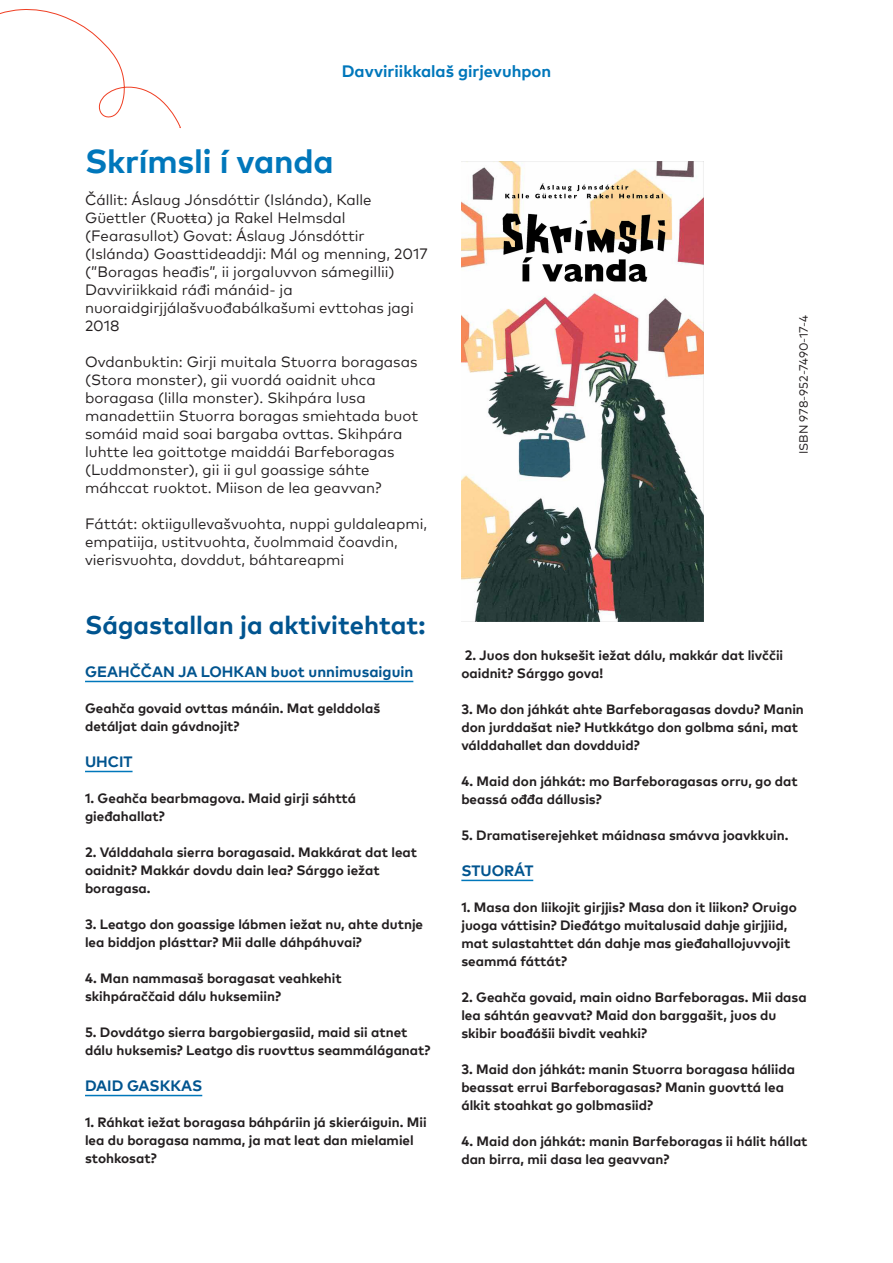
<style>
.page{position:relative;width:893px;height:1263px;background:#fff}
.page>*{position:absolute;margin:0;border:0;box-sizing:border-box;transform-origin:0 0}
.t1{font:700 33px "Mark Pro";letter-spacing:-.005em;color:#07b}
.Alleviivattu_väliots{font:700 25.5px "Mark Pro";color:#00548f}
.Alleviivattu_väliots-2{font:700 16.5px "Mark Pro";color:#07b}
.t2{font:15px/18px "Mark Pro";color:#231f20}
.Alleviivattu_väliots-3{font:700 15px "Mark Pro";color:#00548f}
.Alleviivattu_väliots-4{font:700 13.5px/18px "Mark Pro";color:#231f20}
.t3{font:12px "Mark Pro";color:#231f20}
</style>
<div class="page">
<hr style="left:85px;top:681px;width:328px;height:1px;background:#07b">
<hr style="left:85px;top:771px;width:48px;height:1px;background:#07b">
<hr style="left:85px;top:1095px;width:117px;height:1px;background:#07b">
<hr style="left:461px;top:880px;width:72px;height:1px;background:#07b">
<img style="left:461px;top:162px;width:242px;height:459px">
<svg style="left:0;top:9px;width:181px;height:119px"></svg>
<p class="Alleviivattu_väliots-2" style="left:342px;top:59px;width:211px">Davviriikkalaš girjevuhpon</p>
<p class="t1" style="left:85px;top:136px;width:250px">Skrímsli í vanda</p>
<p class="t2" style="left:85px;top:189px;width:344px">Čállit: Áslaug Jónsdóttir (Islánda), Kalle Güettler (Ruoŧŧa) ja Rakel Helmsdal (Fearasullot) Govat: Áslaug Jónsdóttir (Islánda) Goasttideaddji: Mál og menning, 2017</p>
<p class="t2" style="left:85px;top:261px;width:311px">(”Boragas heađis”, ii jorgaluvvon sámegillii)</p>
<p class="t2" style="left:85px;top:279px;width:330px">Davviriikkaid ráđi mánáid- ja nuoraidgirjjálašvuođabálkašumi evttohas jagi<br>2018</p>
<p class="t2" style="left:85px;top:351px;width:335px">Ovdanbuktin: Girji muitala Stuorra boragasas (Stora monster), gii vuordá oaidnit uhca boragasa (lilla monster). Skihpára lusa manadettiin Stuorra boragas smiehtada buot somáid maid soai bargaba ovttas. Skihpára luhtte lea goittotge maiddái Barfeboragas (Luddmonster), gii ii gul goassige sáhte máhccat ruoktot. Miison de lea geavvan?</p>
<p class="t2" style="left:85px;top:513px;width:344px">Fáttát: oktiigullevašvuohta, nuppi guldaleapmi, empatiija, ustitvuohta, čuolmmaid čoavdin, vierisvuohta, dovddut, báhtareapmi</p>
<p class="t3" style="left:795px;top:454px;width:140px;rotate:-90deg">ISBN 978-952-7490-17-4</p>
<p class="Alleviivattu_väliots" style="left:85px;top:606px;width:342px">Ságastallan ja aktivitehtat:</p>
<p class="Alleviivattu_väliots-3" style="left:85px;top:660px;width:330px">GEAHČČAN JA LOHKAN buot unnimusaiguin</p>
<p class="Alleviivattu_väliots-4" style="left:85px;top:698px;width:297px">Geahča govaid ovttas mánáin. Mat gelddolaš</p>
<p class="Alleviivattu_väliots-4" style="left:85px;top:716px;width:156px">detáljat dain gávdnojit?</p>
<p class="Alleviivattu_väliots-3" style="left:85px;top:750px;width:49px">UHCIT</p>
<p class="Alleviivattu_väliots-4" style="left:85px;top:788px;width:273px">1. Geahča bearbmagova. Maid girji sáhttá</p>
<p class="Alleviivattu_väliots-4" style="left:85px;top:806px;width:81px">gieđahallat?</p>
<p class="Alleviivattu_väliots-4" style="left:85px;top:842px;width:334px">2. Válddahala sierra boragasaid. Makkárat dat leat oaidnit? Makkár dovdu dain lea? Sárggo iežat</p>
<p class="Alleviivattu_väliots-4" style="left:85px;top:878px;width:67px">boragasa.</p>
<p class="Alleviivattu_väliots-4" style="left:85px;top:914px;width:340px">3. Leatgo don goassige lábmen iežat nu, ahte dutnje lea biddjon plásttar? Mii dalle dáhpáhuvai?</p>
<p class="Alleviivattu_väliots-4" style="left:85px;top:968px;width:258px">4. Man nammasaš boragasat veahkehit</p>
<p class="Alleviivattu_väliots-4" style="left:85px;top:986px;width:198px">skihpáraččaid dálu huksemiin?</p>
<p class="Alleviivattu_väliots-4" style="left:85px;top:1022px;width:347px">5. Dovdátgo sierra bargobiergasiid, maid sii atnet dálu huksemis? Leatgo dis ruovttus seammáláganat?</p>
<p class="Alleviivattu_väliots-3" style="left:85px;top:1074px;width:119px">DAID GASKKAS</p>
<p class="Alleviivattu_väliots-4" style="left:85px;top:1112px;width:343px">1. Ráhkat iežat boragasa báhpáriin já skieráiguin. Mii lea du boragasa namma, ja mat leat dan mielamiel stohkosat?</p>
<p class="Alleviivattu_väliots-4" style="left:461px;top:645px;width:323px">2. Juos don huksešit iežat dálu, makkár dat livččii oaidnit? Sárggo gova!</p>
<p class="Alleviivattu_väliots-4" style="left:461px;top:699px;width:344px">3. Mo don jáhkát ahte Barfeboragasas dovdu? Manin don jurddašat nie? Hutkkátgo don golbma sáni, mat válddahallet dan dovdduid?</p>
<p class="Alleviivattu_väliots-4" style="left:461px;top:771px;width:338px">4. Maid don jáhkát: mo Barfeboragasas orru, go dat beassá ođđa dállusis?</p>
<p class="Alleviivattu_väliots-4" style="left:461px;top:825px;width:329px">5. Dramatiserejehket máidnasa smávva joavkkuin.</p>
<p class="Alleviivattu_väliots-3" style="left:461px;top:859px;width:74px">STUORÁT</p>
<p class="Alleviivattu_väliots-4" style="left:461px;top:897px;width:337px">1. Masa don liikojit girjjis? Masa don it liikon? Oruigo juoga váttisin? Dieđátgo muitalusaid dahje girjjiid, mat sulastahttet dán dahje mas gieđahallojuvvojit seammá fáttát?</p>
<p class="Alleviivattu_väliots-4" style="left:461px;top:987px;width:347px">2. Geahča govaid, main oidno Barfeboragas. Mii dasa lea sáhtán geavvat? Maid don barggašit, juos du skibir boađášii bivdit veahki?</p>
<p class="Alleviivattu_väliots-4" style="left:461px;top:1059px;width:335px">3. Maid don jáhkát: manin Stuorra boragasa háliida beassat errui Barfeboragasas? Manin guovttá lea álkit stoahkat go golbmasiid?</p>
<p class="Alleviivattu_väliots-4" style="left:461px;top:1131px;width:348px">4. Maid don jáhkát: manin Barfeboragas ii hálit hállat dan birra, mii dasa lea geavvan?</p>
</div>
